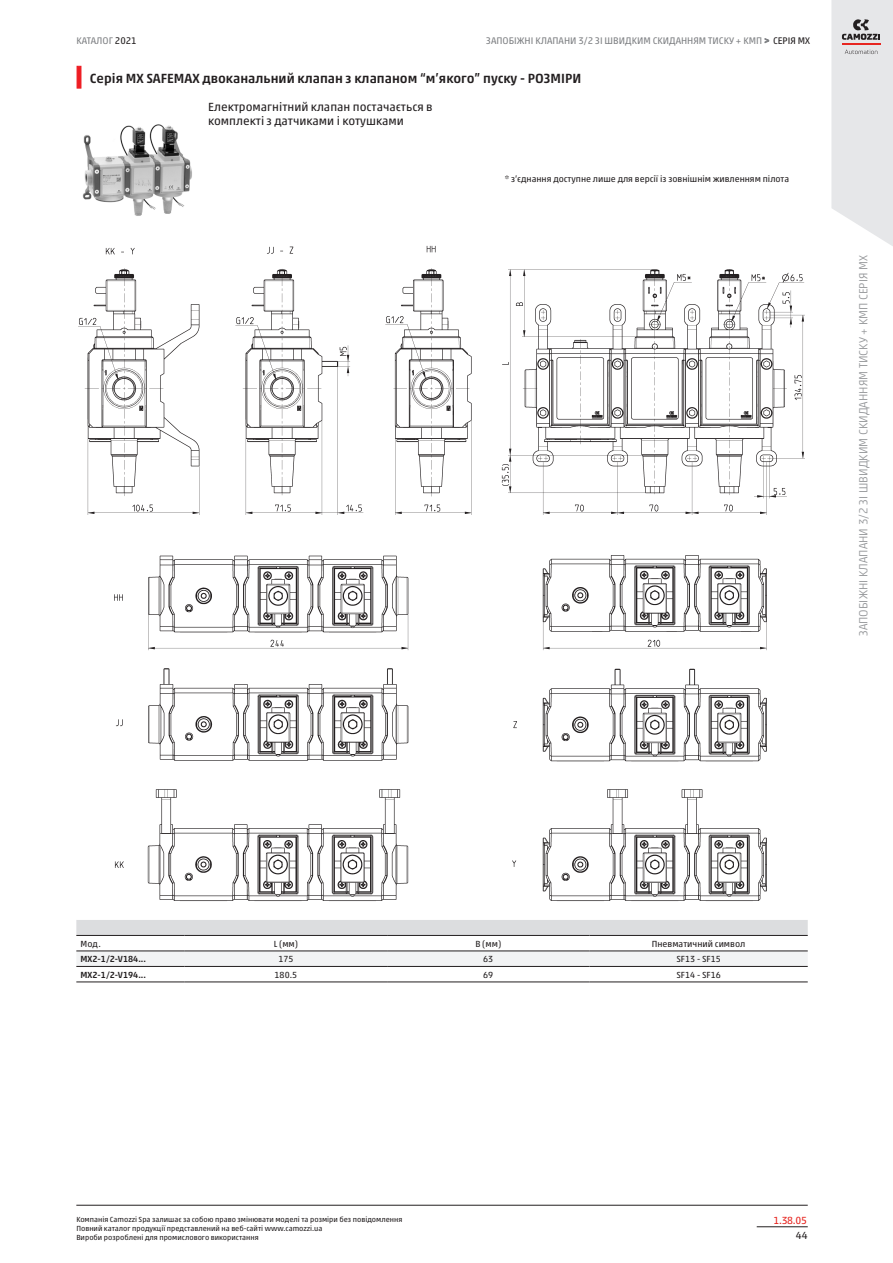
<style>
.page{position:relative;width:893px;height:1263px;background:#fff}
.page>*{position:absolute;margin:0;border:0;box-sizing:border-box;transform-origin:0 0}
.blockTitle_value{font:500 13.5px "Akko W1 G";color:#231f20}
.normal_value{font:12px/14.4px "Akko W1 G";color:#231f20}
.t1{font:300 12px "Akko W1 G";color:#939598}
.secR{font:10.5px "Akko W1 G";color:#e72621}
.sec4R{font:10.5px "Akko W1 G";color:#231f20}
.headTitleR{font:9.75px "Akko W1 G";color:#808285}
.footTitleR{font:9.75px "Akko W1 G";color:#808285}
.note_value{font:9px "Akko W1 G";color:#231f20}
.models_row_header{font:500 9px "Akko W1 G";color:#231f20}
.models_cell{font:9px "Akko W1 G";color:#231f20}
.models_header{font:9px "Akko W1 G";color:#231f20}
.models_model{font:9px "Akko W1 G";color:#231f20}
.footNotesR{font:7.5px "Akko W1 G";color:#231f20}
.s1{color:#231f20}
.s2{font-size:9px}
</style>
<div class="page">
<hr style="left:757px;top:1226px;width:51px;height:1px;background:#231f20">
<svg style="left:831px;top:0;width:62px;height:246px;background:#e4e4e6"></svg>
<hr style="left:77px;top:66px;width:4px;height:22px;background:#ee1d23">
<div style="left:76px;top:920px;width:732px;height:15px;background:#dcdddf"></div>
<svg style="left:76px;top:952px;width:732px;height:14px"></svg>
<hr style="left:76px;top:966px;width:109px;height:1px;background:#231f20">
<hr style="left:76px;top:982px;width:109px;height:1px;background:#231f20">
<hr style="left:185px;top:966px;width:202px;height:1px;background:#231f20">
<hr style="left:185px;top:982px;width:202px;height:1px;background:#231f20">
<hr style="left:387px;top:966px;width:202px;height:1px;background:#231f20">
<hr style="left:387px;top:982px;width:202px;height:1px;background:#231f20">
<hr style="left:589px;top:966px;width:219px;height:1px;background:#231f20">
<hr style="left:589px;top:982px;width:219px;height:1px;background:#231f20">
<hr style="left:76px;top:935px;width:109px;height:1px;background:#231f20">
<hr style="left:76px;top:951px;width:109px;height:1px;background:#231f20">
<hr style="left:185px;top:935px;width:202px;height:1px;background:#231f20">
<hr style="left:185px;top:951px;width:202px;height:1px;background:#231f20">
<hr style="left:387px;top:935px;width:202px;height:1px;background:#231f20">
<hr style="left:387px;top:951px;width:202px;height:1px;background:#231f20">
<hr style="left:589px;top:935px;width:219px;height:1px;background:#231f20">
<hr style="left:589px;top:951px;width:219px;height:1px;background:#231f20">
<hr style="left:76px;top:1205px;width:732px;height:1px;background:#231f20">
<img style="left:78px;top:245px;width:727px;height:656px">
<img style="left:82px;top:124px;width:110px;height:92px">
<p class="footTitleR" style="left:76px;top:33px;width:62px">КАТАЛОГ <span class="s1">2021</span></p>
<p class="headTitleR" style="left:486px;top:33px;width:325px">ЗАПОБІЖНІ КЛАПАНИ 3/2 ЗІ ШВИДКИМ СКИДАННЯМ ТИСКУ + КМП <span class="s2">&gt;</span> <span class="s1">СЕРІЯ МХ</span></p>
<p class="blockTitle_value" style="left:90px;top:68px;width:493px">Серія MX SAFEМАX двоканальний клапан з клапаном “м’якого” пуску - РОЗМІРИ</p>
<p class="normal_value" style="left:208px;top:99px;width:226px">Електромагнітний клапан постачається в комплекті з датчиками і котушками</p>
<p class="note_value" style="left:505px;top:173px;width:286px">* з’єднання доступне лише для версії із зовнішнім живленням пілота</p>
<p class="t1" style="left:855px;top:636px;width:382px;rotate:-90deg">ЗАПОБІЖНІ КЛАПАНИ 3/2 ЗІ ШВИДКИМ СКИДАННЯМ ТИСКУ + КМП СЕРІЯ МХ</p>
<p class="models_model" style="left:81px;top:937px;width:22px">Мод.</p>
<p class="models_header" style="left:274px;top:937px;width:26px">L (мм)</p>
<p class="models_header" style="left:475px;top:937px;width:27px">B (мм)</p>
<p class="models_header" style="left:652px;top:937px;width:95px">Пневматичний символ</p>
<p class="models_row_header" style="left:81px;top:952px;width:67px">MX2-1/2-V184...</p>
<p class="models_cell" style="left:278px;top:952px;width:17px">175</p>
<p class="models_cell" style="left:483px;top:952px;width:12px">63</p>
<p class="models_cell" style="left:676px;top:952px;width:46px">SF13 - SF15</p>
<p class="models_row_header" style="left:81px;top:968px;width:67px">MX2-1/2-V194...</p>
<p class="models_cell" style="left:275px;top:968px;width:24px">180.5</p>
<p class="models_cell" style="left:483px;top:968px;width:12px">69</p>
<p class="models_cell" style="left:676px;top:968px;width:46px">SF14 - SF16</p>
<p class="footNotesR" style="left:76px;top:1214px;width:328px">Компанія Camozzi Spa залишає за собою право змінювати моделі та розміри без повідомлення</p>
<p class="footNotesR" style="left:76px;top:1223px;width:248px">Повний каталог продукції представлений на веб-сайті www.camozzi.ua</p>
<p class="footNotesR" style="left:76px;top:1232px;width:184px">Вироби розроблені для промислового використання</p>
<p class="secR" style="left:773px;top:1212px;width:35px">1.38.05</p>
<p class="sec4R" style="left:796px;top:1228px;width:13px">44</p>
</div>
